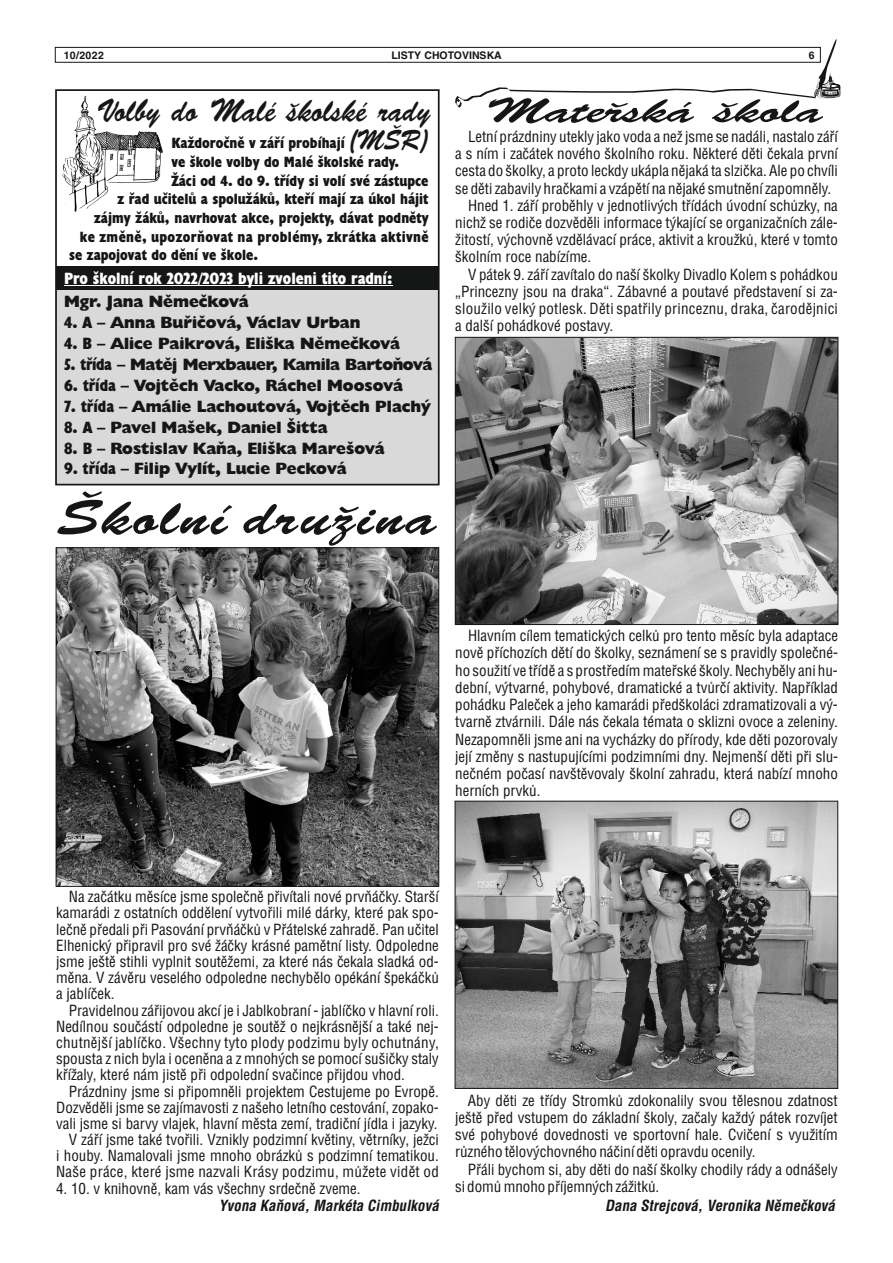
<style>
.page{position:relative;width:893px;height:1263px;background:#fff}
.page>*{position:absolute;margin:0;border:0;box-sizing:border-box;transform-origin:0 0}
.t1{font:49.35px "Banff";letter-spacing:.04em;color:#151616;scale:1.22 1}
.t2{font:34.8px "Banff";color:#151616;scale:1.51 1}
.t3{font:32.55px "Banff";color:#151616;scale:.88 1}
.t4{font:28.05px "Banff";color:#151616;scale:.84 1}
.t5{font:700 16.5px "Humanist 521 AT Extra";color:#151616}
.t6{font:700 condensed 16.5px "Humanist 521 AT Extra";color:#fff}
.t7{font:700 16.5px "Humanist 521 AT Extra";letter-spacing:-.025em;color:#151616}
.t8{font:15px/16.2px "Switzerland Condensed";color:#151616;text-align:justify}
.t9{font:700 condensed 15px/18.8px "Humanist 521 AT Extra";color:#151616}
.t10{font:italic 700 15px "Switzerland Condensed";color:#151616}
.t11{font:700 condensed 15px "Humanist 521 AT Extra";letter-spacing:.025em;color:#151616}
.t12{font:700 10.5px "Switzerland";color:#151616}
.s1{font-stretch:condensed}
</style>
<div class="page">
<div style="left:56px;top:287px;width:383px;height:198px;background:#d9d9da"></div>
<div style="left:56px;top:266px;width:383px;height:24px;background:#151616"></div>
<div style="left:55px;top:89px;width:385px;height:396px;border:2px solid #151616"></div>
<div style="left:55px;top:47px;width:766px;height:16px;border:1px solid #151616"></div>
<img style="left:62px;top:95px;width:101px;height:117px">
<img style="left:457px;top:803px;width:379px;height:284px">
<img style="left:457px;top:339px;width:379px;height:284px">
<img style="left:58px;top:549px;width:379px;height:336px">
<svg style="left:449px;top:46px;width:367px;height:62px"></svg>
<svg style="left:817px;top:95px;width:19px;height:4px"></svg>
<svg style="left:813px;top:39px;width:27px;height:59px"></svg>
<div style="left:455px;top:337px;width:383px;height:288px;border:1px solid #151616"></div>
<div style="left:455px;top:801px;width:383px;height:288px;border:1px solid #151616"></div>
<div style="left:56px;top:547px;width:383px;height:340px;border:1px solid #151616"></div>
<hr style="left:64px;top:285px;width:328px;height:1px;background:#fff">
<p class="t12" style="left:64px;top:51px;width:42px">10/2022</p>
<p class="t12" style="left:391px;top:51px;width:112px">LISTY CHOTOVINSKA</p>
<p class="t12" style="left:809px;top:51px;width:7px">6</p>
<h3 class="t3" style="left:97px;top:97px;width:380px">Volby do Malé školské rady</h3>
<h3 class="t4" style="left:349px;top:128px;width:94px">(MŠR)</h3>
<p class="t9" style="left:171px;top:135px;width:259px">Každoročně v září probíhají<br>ve škole volby do Malé školské rady.<br>Žáci od 4. do 9. třídy si volí své zástupce</p>
<p class="t9" style="left:117px;top:191px;width:313px">z řad učitelů a spolužáků, kteří mají za úkol hájit</p>
<p class="t9" style="left:94px;top:209px;width:336px">zájmy žáků, navrhovat akce, projekty, dávat podněty</p>
<p class="t11" style="left:80px;top:230px;width:350px">ke změně, upozorňovat na problémy, zkrátka aktivně</p>
<p class="t9" style="left:69px;top:247px;width:190px">se zapojovat do dění ve škole.</p>
<p class="t6" style="left:64px;top:271px;width:330px">Pro školní rok 2022/2023 byli zvoleni tito radní:</p>
<p class="t5" style="left:64px;top:295px;width:186px">Mgr. Jana Němečková</p>
<p class="t5" style="left:64px;top:316px;width:298px"><span class="s1">4. A –</span> Anna Buřičová, Václav Urban</p>
<p class="t5" style="left:64px;top:337px;width:338px"><span class="s1">4. B –</span> Alice Paikrová, Eliška Němečková</p>
<p class="t7" style="left:64px;top:357px;width:370px"><span class="s1">5. třída –</span> Matěj Merxbauer, Kamila Bartoňová</p>
<p class="t5" style="left:64px;top:378px;width:341px"><span class="s1">6. třída –</span> Vojtěch Vacko, Ráchel Moosová</p>
<p class="t5" style="left:64px;top:399px;width:368px"><span class="s1">7. třída –</span> Amálie Lachoutová, Vojtěch Plachý</p>
<p class="t5" style="left:64px;top:420px;width:265px"><span class="s1">8. A –</span> Pavel Mašek, Daniel Šitta</p>
<p class="t5" style="left:64px;top:441px;width:322px"><span class="s1">8. B –</span> Rostislav Kaňa, Eliška Marešová</p>
<p class="t5" style="left:64px;top:462px;width:284px"><span class="s1">9. třída –</span> Filip Vylít, Lucie Pecková</p>
<h1 class="t1" style="left:57px;top:498px;width:313px">Školní družina</h1>
<h2 class="t2" style="left:486px;top:96px;width:224px">Mateřská škola</h2>
<p class="t8" style="left:468px;top:129px;width:371px">Letní prázdniny utekly jako voda a než jsme se nadáli, nastalo září</p>
<p class="t8" style="left:455px;top:147px;width:384px">a s ním i začátek nového školního roku. Některé děti čekala první</p>
<p class="t8" style="left:455px;top:164px;width:384px">cesta do školky, a proto leckdy ukápla nějaká ta slzička. Ale po chvíli</p>
<p class="t8" style="left:455px;top:181px;width:377px">se děti zabavily hračkami a vzápětí na nějaké smutnění zapomněly.</p>
<p class="t8" style="left:468px;top:198px;width:371px">Hned 1. září proběhly v jednotlivých třídách úvodní schůzky, na</p>
<p class="t8" style="left:455px;top:216px;width:384px">nichž se rodiče dozvěděli informace týkající se organizačních zále-</p>
<p class="t8" style="left:455px;top:233px;width:384px">žitostí, výchovně vzdělávací práce, aktivit a kroužků, které v tomto</p>
<p class="t8" style="left:455px;top:250px;width:138px">školním roce nabízíme.</p>
<p class="t8" style="left:468px;top:267px;width:371px">V pátek 9. září zavítalo do naší školky Divadlo Kolem s pohádkou</p>
<p class="t8" style="left:455px;top:285px;width:384px">„Princezny jsou na draka“. Zábavné a poutavé představení si za-</p>
<p class="t8" style="left:455px;top:302px;width:384px">sloužilo velký potlesk. Děti spatřily princeznu, draka, čarodějnici</p>
<p class="t8" style="left:455px;top:319px;width:160px">a další pohádkové postavy.</p>
<p class="t8" style="left:455px;top:628px;width:384px;line-height:17.2px;text-indent:13px">Hlavním cílem tematických celků pro tento měsíc byla adaptace nově příchozích dětí do školky, seznámení se s pravidly společné&shy;ho soužití ve třídě a s prostředím mateřské školy. Nechyběly ani hu&shy;dební, výtvarné, pohybové, dramatické a tvůrčí aktivity. Například pohádku Paleček a jeho kamarádi předškoláci zdramatizovali a vý&shy;tvarně ztvárnili. Dále nás čekala témata o sklizni ovoce a zeleniny.<br>Nezapomněli jsme ani na vycházky do přírody, kde děti pozorovaly její změny s nastupujícími podzimními dny. Nejmenší děti při slu&shy;nečném počasí navštěvovaly školní zahradu, která nabízí mnoho herních prvků.</p>
<p class="t8" style="left:56px;top:890px;width:384px;text-indent:13px">Na začátku měsíce jsme společně přivítali nové prvňáčky. Starší kamarádi z ostatních oddělení vytvořili milé dárky, které pak spo&shy;lečně předali při Pasování prvňáčků v Přátelské zahradě. Pan učitel Elhenický připravil pro své žáčky krásné pamětní listy. Odpoledne jsme ještě stihli vyplnit soutěžemi, za které nás čekala sladká od&shy;měna. V závěru veselého odpoledne nechybělo opékání špekáčků a jablíček.</p>
<p class="t8" style="left:56px;top:1003px;width:384px;text-indent:13px">Pravidelnou zářijovou akcí je i Jablkobraní - jablíčko v hlavní roli.<br>Nedílnou součástí odpoledne je soutěž o nejkrásnější a také nej&shy;chutnější jablíčko. Všechny tyto plody podzimu byly ochutnány, spousta z nich byla i oceněna a z mnohých se pomocí sušičky staly křížaly, které nám jistě při odpolední svačince přijdou vhod.</p>
<p class="t8" style="left:56px;top:1084px;width:384px;text-align:right">Prázdniny jsme si připomněli projektem Cestujeme po Evropě.<br>Dozvěděli jsme se zajímavosti z našeho letního cestování, zopako&shy;vali jsme si barvy vlajek, hlavní města zemí, tradiční jídla i jazyky.<br>V září jsme také tvořili. Vznikly podzimní květiny, větrníky, ježci<br>i houby. Namalovali jsme mnoho obrázků s podzimní tematikou.<br>Naše práce, které jsme nazvali Krásy podzimu, můžete vidět od</p>
<p class="t8" style="left:56px;top:1181px;width:306px">4. 10. v knihovně, kam vás všechny srdečně zveme.</p>
<p class="t10" style="left:219px;top:1198px;width:222px">Yvona Kaňová, Markéta Cimbulková</p>
<p class="t8" style="left:455px;top:1093px;width:384px;line-height:17.2px;text-indent:13px">Aby děti ze třídy Stromků zdokonalily svou tělesnou zdatnost ještě před vstupem do základní školy, začaly každý pátek rozvíjet své pohybové dovednosti ve sportovní hale. Cvičení s využitím různého tělovýchovného náčiní děti opravdu ocenily.</p>
<p class="t8" style="left:455px;top:1162px;width:384px;line-height:17.2px;text-indent:13px">Přáli bychom si, aby děti do naší školky chodily rády a odnášely si domů mnoho příjemných zážitků.</p>
<p class="t10" style="left:605px;top:1198px;width:231px">Dana Strejcová, Veronika Němečková</p>
</div>
